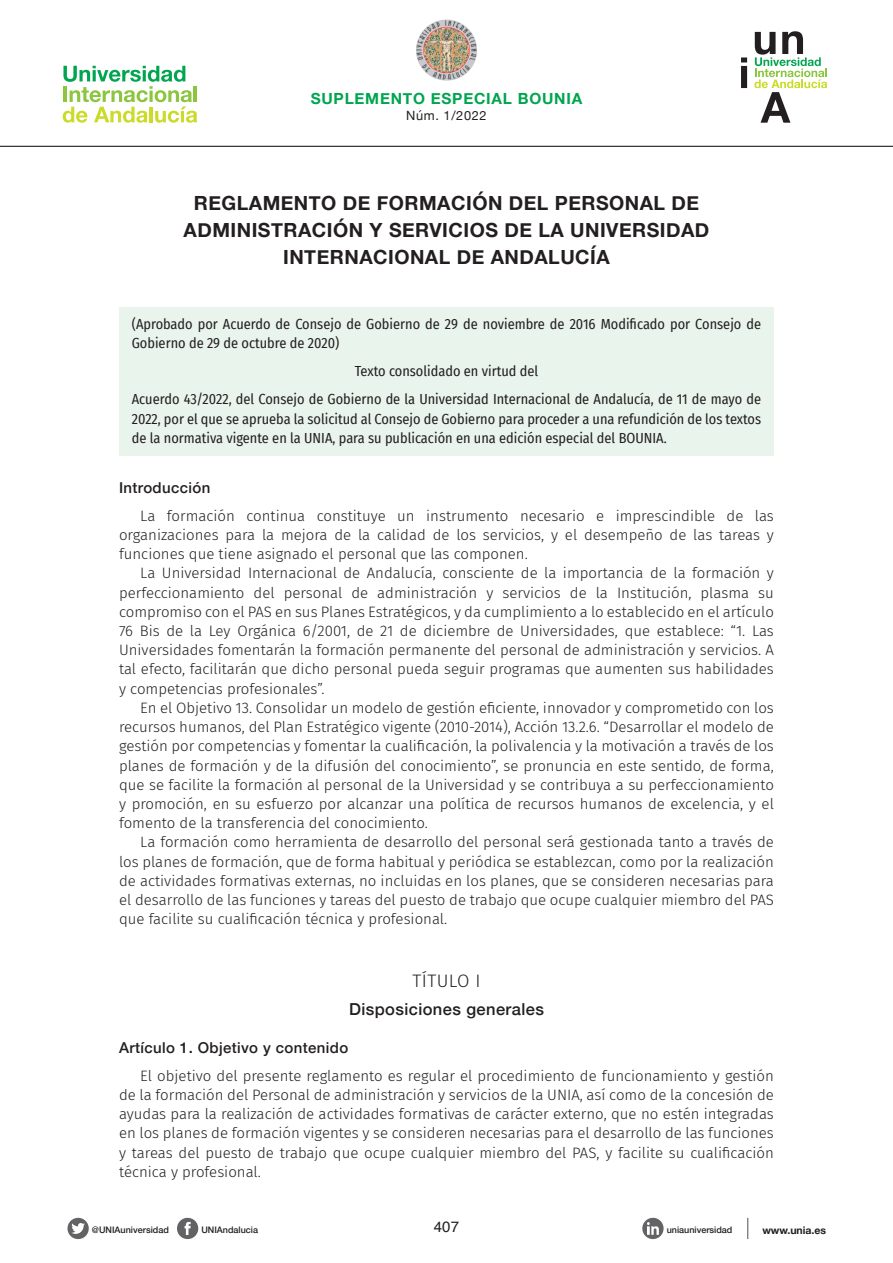
<style>
.page{position:relative;width:893px;height:1263px;background:#fff}
.page>*{position:absolute;margin:0;border:0;box-sizing:border-box;transform-origin:0 0}
.t1{font:700 19.5px/27px "Helvetica Neue";letter-spacing:.025em;color:#231f20;text-align:center}
.t2{font:300 18px "Fira Sans";letter-spacing:.025em;color:#231f20}
.t3{font:500 16.5px "Helvetica Neue";letter-spacing:.025em;color:#231f20}
.t4{font:700 15.3px "Helvetica Neue";letter-spacing:.05em;color:#00a54f}
.t5{font:300 15px/19.2px "Fira Sans";color:#231f20;text-align:justify}
.t6{font:500 15px "Helvetica Neue";letter-spacing:.025em;color:#231f20}
.t7{font:15px "Helvetica";color:#231f20}
.t8{font:14.25px/19.5px "Fira Sans Condensed";color:#231f20}
.t9{font:12.75px "Helvetica Neue";letter-spacing:.05em;color:#231f20}
.t10{font:700 10.5px "Helvetica Neue";color:#231f20}
.t11{font:500 9px "Helvetica Neue";color:#231f20}
</style>
<div class="page">
<hr style="left:0;top:146px;width:893px;height:1px;background:#231f20">
<svg style="left:741px;top:57px;width:6px;height:31px"></svg>
<svg style="left:754px;top:31px;width:73px;height:92px"></svg>
<svg style="left:63px;top:66px;width:134px;height:57px"></svg>
<div style="left:67px;top:1218px;width:22px;height:21px;background:#636366;border-radius:50%"></div>
<div style="left:177px;top:1218px;width:21px;height:21px;background:#636366;border-radius:50%"></div>
<svg style="left:71px;top:1223px;width:14px;height:11px"></svg>
<svg style="left:185px;top:1222px;width:6px;height:13px"></svg>
<div style="left:642px;top:1218px;width:22px;height:21px;background:#636366;border-radius:50%"></div>
<svg style="left:647px;top:1222px;width:12px;height:13px"></svg>
<svg style="left:747px;top:1218px;width:1px;height:21px"></svg>
<img style="left:420px;top:19px;width:27px;height:16px">
<div style="left:119px;top:307px;width:655px;height:54px;background:#e9f5ec"></div>
<div style="left:119px;top:355px;width:655px;height:34px;background:#e9f5ec"></div>
<div style="left:119px;top:383px;width:655px;height:73px;background:#e9f5ec"></div>
<p class="t4" style="left:311px;top:87px;width:273px">SUPLEMENTO ESPECIAL BOUNIA</p>
<p class="t9" style="left:406px;top:107px;width:82px">Núm. 1/2022</p>
<h1 class="t1" style="left:184px;top:190px;width:527px">REGLAMENTO DE FORMACIÓN DEL PERSONAL DE<br>ADMINISTRACIÓN Y SERVICIOS DE LA UNIVERSIDAD<br>INTERNACIONAL DE ANDALUCÍA</h1>
<p class="t8" style="left:132px;top:314px;width:631px">(Aprobado por Acuerdo de Consejo de Gobierno de 29 de noviembre de 2016 Modificado por Consejo de<br>Gobierno de 29 de octubre de 2020)</p>
<p class="t8" style="left:132px;top:357px;width:631px;line-height:28px;text-align:center">Texto consolidado en virtud del<br>Acuerdo 43/2022, del Consejo de Gobierno de la Universidad Internacional de Andalucía, de 11 de mayo de</p>
<p class="t8" style="left:132px;top:409px;width:631px">2022, por el que se aprueba la solicitud al Consejo de Gobierno para proceder a una refundición de los textos de la normativa vigente en la UNIA, para su publicación en una edición especial del BOUNIA.</p>
<p class="t6" style="left:119px;top:475px;width:93px">Introducción</p>
<p class="t5" style="left:119px;top:506px;width:656px;text-indent:21px">La formación continua constituye un instrumento necesario e imprescindible de las organizaciones para la mejora de la calidad de los servicios, y el desempeño de las tareas y funciones que tiene asignado el personal que las componen.</p>
<p class="t5" style="left:119px;top:564px;width:656px;text-indent:21px">La Universidad Internacional de Andalucía, consciente de la importancia de la formación y perfeccionamiento del personal de administración y servicios de la Institución, plasma su compromiso con el PAS en sus Planes Estratégicos, y da cumplimiento a lo establecido en el artículo 76 Bis de la Ley Orgánica 6/2001, de 21 de diciembre de Universidades, que establece: “1. Las Universidades fomentarán la formación permanente del personal de administración y servicios. A tal efecto, facilitarán que dicho personal pueda seguir programas que aumenten sus habilidades y competencias profesionales”.</p>
<p class="t5" style="left:119px;top:698px;width:656px;text-indent:21px">En el Objetivo 13. Consolidar un modelo de gestión eficiente, innovador y comprometido con los recursos humanos, del Plan Estratégico vigente (2010-2014), Acción 13.2.6. “Desarrollar el modelo de gestión por competencias y fomentar la cualificación, la polivalencia y la motivación a través de los planes de formación y de la difusión del conocimiento”, se pronuncia en este sentido, de forma, que se facilite la formación al personal de la Universidad y se contribuya a su perfeccionamiento y promoción, en su esfuerzo por alcanzar una política de recursos humanos de excelencia, y el fomento de la transferencia del conocimiento.</p>
<p class="t5" style="left:119px;top:832px;width:656px;text-indent:21px">La formación como herramienta de desarrollo del personal será gestionada tanto a través de los planes de formación, que de forma habitual y periódica se establezcan, como por la realización de actividades formativas externas, no incluidas en los planes, que se consideren necesarias para el desarrollo de las funciones y tareas del puesto de trabajo que ocupe cualquier miembro del PAS que facilite su cualificación técnica y profesional.</p>
<p class="t2" style="left:412px;top:968px;width:70px">TÍTULO I</p>
<p class="t3" style="left:349px;top:996px;width:196px">Disposiciones generales</p>
<p class="t6" style="left:119px;top:1035px;width:231px">Artículo 1. Objetivo y contenido</p>
<p class="t5" style="left:119px;top:1066px;width:656px;text-indent:21px">El objetivo del presente reglamento es regular el procedimiento de funcionamiento y gestión de la formación del Personal de administración y servicios de la UNIA, así como de la concesión de ayudas para la realización de actividades formativas de carácter externo, que no estén integradas en los planes de formación vigentes y se consideren necesarias para el desarrollo de las funciones y tareas del puesto de trabajo que ocupe cualquier miembro del PAS, y facilite su cualificación técnica y profesional.</p>
<p class="t11" style="left:92px;top:1222px;width:78px">@UNIAuniversidad</p>
<p class="t11" style="left:201px;top:1222px;width:58px">UNIAndalucia</p>
<p class="t7" style="left:434px;top:1215px;width:27px">407</p>
<p class="t11" style="left:667px;top:1222px;width:67px">uniauniversidad</p>
<p class="t10" style="left:762px;top:1221px;width:65px">www.unia.es</p>
</div>
